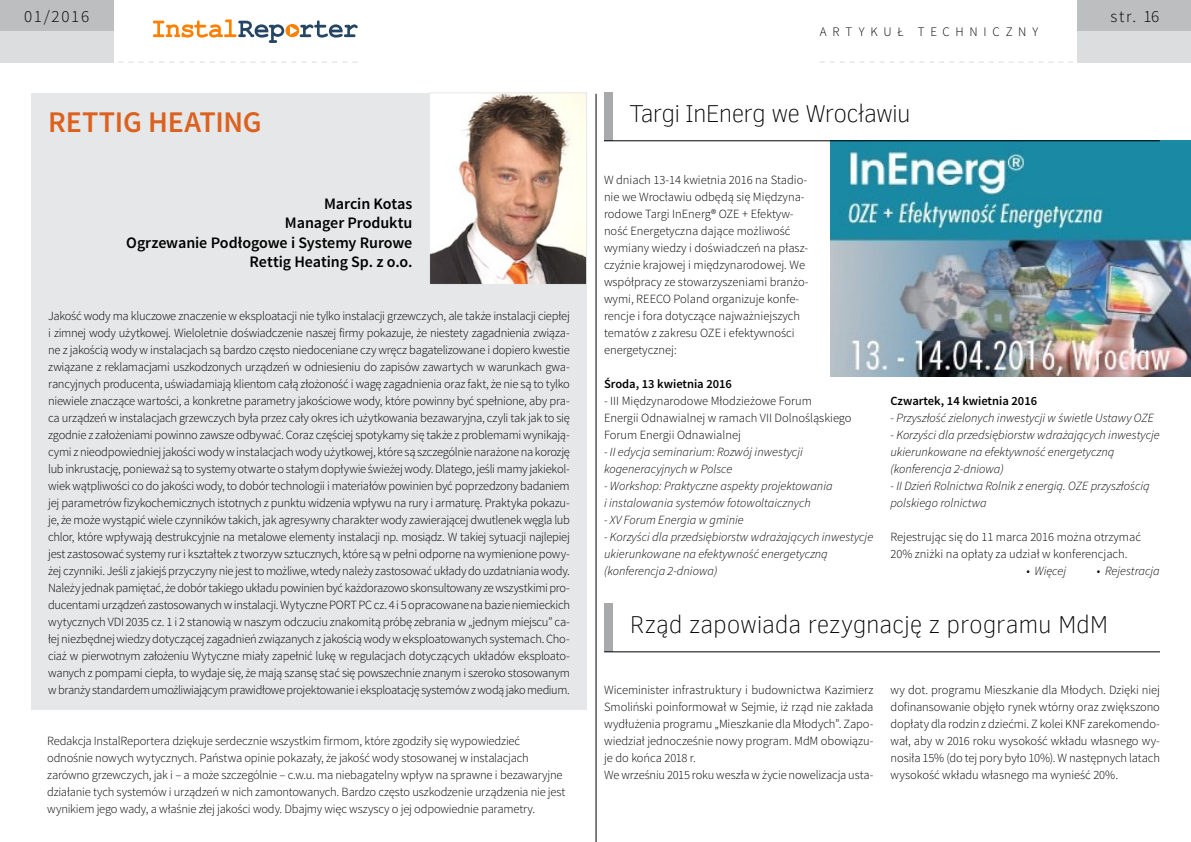
<style>
.page{position:relative;width:1191px;height:842px;background:#fff}
.page>*{position:absolute;margin:0;border:0;box-sizing:border-box;transform-origin:0 0}
.t1{font:600 30px "Source Sans Pro";letter-spacing:-.01em;color:#dc611e}
.t2{font:100 25px "Clear Sans";letter-spacing:-.015em;color:#000}
.t3{font:100 25px "Clear Sans";letter-spacing:-.035em;color:#000}
.t4{font:300 17px "Source Sans Pro";letter-spacing:.1em;color:#000}
.t5{font:600 16px/19.2px "Source Sans Pro";letter-spacing:-.01em;color:#000;text-align:right}
.t6{font:300 13px "Source Sans Pro";letter-spacing:.44em;color:#000}
.t7{font:300 12.5px/17px "Source Sans Pro";letter-spacing:-.005em;color:#000}
.t8{font:italic 300 12.5px/17px "Source Sans Pro";color:#000}
.t9{font:600 12.5px "Source Sans Pro";color:#000}
</style>
<div class="page">
<div style="left:1077px;top:0;width:114px;height:31px;background:#bcbec0"></div>
<div style="left:1077px;top:31px;width:114px;height:31px;background:#dcddde"></div>
<svg style="left:153px;top:20px;width:204px;height:23px"></svg>
<div style="left:0;top:0;width:113px;height:31px;background:#bcbec0"></div>
<div style="left:0;top:31px;width:113px;height:31px;background:#dcddde"></div>
<svg style="left:108px;top:62px;width:249px;height:1px"></svg>
<svg style="left:820px;top:62px;width:263px;height:1px"></svg>
<div style="left:31px;top:283px;width:556px;height:426px;background:#e6e7e8"></div>
<div style="left:31px;top:93px;width:556px;height:194px;background:#e6e7e8"></div>
<svg style="left:429px;top:93px;width:158px;height:192px;background:#bfaba0"></svg>
<img style="left:830px;top:141px;width:361px;height:235px">
<div style="left:604px;top:93px;width:8px;height:48px;background:#a7a9ac"></div>
<hr style="left:604px;top:141px;width:555px;height:1px;background:#000">
<div style="left:604px;top:604px;width:8px;height:48px;background:#a7a9ac"></div>
<hr style="left:604px;top:652px;width:556px;height:1px;background:#000">
<hr style="left:596px;top:94px;width:1px;height:748px;background:#000">
<h3 class="t4" style="left:24px;top:6px;width:67px">01/2016</h3>
<h3 class="t4" style="left:1110px;top:6px;width:50px">str. 16</h3>
<p class="t6" style="left:820px;top:24px;width:220px">artykuł techniczny</p>
<h1 class="t1" style="left:48px;top:103px;width:215px">RETTIG HEATING</h1>
<p class="t5" style="left:126px;top:195px;width:288px">Marcin Kotas<br>Manager Produktu<br>Ogrzewanie Podłogowe i Systemy Rurowe<br>Rettig Heating Sp. z o.o.</p>
<p class="t7" style="left:48px;top:308px;width:523px;text-align:justify">Jakość wody ma kluczowe znaczenie w eksploatacji nie tylko instalacji grzewczych, ale także instalacji ciepłej i zimnej wody użytkowej. Wieloletnie doświadczenie naszej firmy pokazuje, że niestety zagadnienia związa&shy;ne z jakością wody w instalacjach są bardzo często niedoceniane czy wręcz bagatelizowane i dopiero kwestie związane z reklamacjami uszkodzonych urządzeń w odniesieniu do zapisów zawartych w warunkach gwa&shy;rancyjnych producenta, uświadamiają klientom całą złożoność i wagę zagadnienia oraz fakt, że nie są to tylko niewiele znaczące wartości, a konkretne parametry jakościowe wody, które powinny być spełnione, aby pra&shy;ca urządzeń w instalacjach grzewczych była przez cały okres ich użytkowania bezawaryjna, czyli tak jak to się zgodnie z założeniami powinno zawsze odbywać. Coraz częściej spotykamy się także z problemami wynikają&shy;cymi z nieodpowiedniej jakości wody w instalacjach wody użytkowej, które są szczególnie narażone na korozję lub inkrustację, ponieważ są to systemy otwarte o stałym dopływie świeżej wody. Dlatego, jeśli mamy jakiekol&shy;wiek wątpliwości co do jakości wody, to dobór technologii i materiałów powinien być poprzedzony badaniem jej parametrów fizykochemicznych istotnych z punktu widzenia wpływu na rury i armaturę. Praktyka pokazu&shy;je, że może wystąpić wiele czynników takich, jak agresywny charakter wody zawierającej dwutlenek węgla lub chlor, które wpływają destrukcyjnie na metalowe elementy instalacji np. mosiądz. W takiej sytuacji najlepiej jest zastosować systemy rur i kształtek z tworzyw sztucznych, które są w pełni odporne na wymienione powy&shy;żej czynniki. Jeśli z jakiejś przyczyny nie jest to możliwe, wtedy należy zastosować układy do uzdatniania wody.<br>Należy jednak pamiętać, że dobór takiego układu powinien być każdorazowo skonsultowany ze wszystkimi pro&shy;ducentami urządzeń zastosowanych w instalacji. Wytyczne PORT PC cz. 4 i 5 opracowane na bazie niemieckich wytycznych VDI 2035 cz. 1 i 2 stanowią w naszym odczuciu znakomitą próbę zebrania w „jednym miejscu” ca&shy;łej niezbędnej wiedzy dotyczącej zagadnień związanych z jakością wody w eksploatowanych systemach. Cho&shy;ciaż w pierwotnym założeniu Wytyczne miały zapełnić lukę w regulacjach dotyczących układów eksploato&shy;wanych z pompami ciepła, to wydaje się, że mają szansę stać się powszechnie znanym i szeroko stosowanym w branży standardem umożliwiającym prawidłowe projektowanie i eksploatację systemów z wodą jako medium.</p>
<p class="t7" style="left:47px;top:733px;width:520px">Redakcja InstalReportera dziękuje serdecznie wszystkim firmom, które zgodziły się wypowiedzieć odnośnie nowych wytycznych. Państwa opinie pokazały, że jakość wody stosowanej w instalacjach zarówno grzewczych, jak i – a może szczególnie – c.w.u. ma niebagatelny wpływ na sprawne i bezawaryjne działanie tych systemów i urządzeń w nich zamontowanych. Bardzo często uszkodzenie urządzenia nie jest wynikiem jego wady, a właśnie złej jakości wody. Dbajmy więc wszyscy o jej odpowiednie parametry.</p>
<h2 class="t3" style="left:629px;top:96px;width:283px">Targi InEnerg we Wrocławiu</h2>
<p class="t7" style="left:604px;top:172px;width:206px">W dniach 13-14 kwietnia 2016 na Stadio&shy;nie we Wrocławiu odbędą się Międzyna&shy;rodowe Targi InEnerg® OZE + Efektyw&shy;ność Energetyczna dające możliwość wymiany wiedzy i doświadczeń na płasz&shy;czyźnie krajowej i międzynarodowej. We współpracy ze stowarzyszeniami branżo&shy;wymi, REECO Poland organizuje konfe&shy;rencje i fora dotyczące najważniejszych tematów z zakresu OZE i efektywności energetycznej:</p>
<p class="t9" style="left:604px;top:376px;width:130px">Środa, 13 kwietnia 2016</p>
<p class="t7" style="left:604px;top:393px;width:249px">- III Międzynarodowe Młodzieżowe Forum<br>Energii Odnawialnej w ramach VII Dolnośląskiego<br>Forum Energii Odnawialnej</p>
<p class="t8" style="left:604px;top:444px;width:200px">- II edycja seminarium: Rozwój inwestycji kogeneracyjnych w Polsce</p>
<p class="t8" style="left:604px;top:478px;width:230px">- Workshop: Praktyczne aspekty projektowania i instalowania systemów fotowoltaicznych</p>
<p class="t8" style="left:604px;top:512px;width:141px">- XV Forum Energia w gminie</p>
<p class="t8" style="left:604px;top:529px;width:271px">- Korzyści dla przedsiębiorstw wdrażających inwestycje ukierunkowane na efektywność energetyczną (konferencja 2-dniowa)</p>
<p class="t9" style="left:890px;top:393px;width:148px">Czwartek, 14 kwietnia 2016</p>
<p class="t8" style="left:890px;top:410px;width:265px">- Przyszłość zielonych inwestycji w świetle Ustawy OZE</p>
<p class="t8" style="left:890px;top:427px;width:271px">- Korzyści dla przedsiębiorstw wdrażających inwestycje ukierunkowane na efektywność energetyczną (konferencja 2-dniowa)</p>
<p class="t8" style="left:890px;top:478px;width:261px">- II Dzień Rolnictwa Rolnik z energią. OZE przyszłością polskiego rolnictwa</p>
<p class="t7" style="left:890px;top:529px;width:252px">Rejestrując się do 11 marca 2016 można otrzymać<br>20% zniżki na opłaty za udział w konferencjach.</p>
<p class="t8" style="left:1026px;top:563px;width:41px">• Więcej</p>
<p class="t8" style="left:1096px;top:563px;width:64px">• Rejestracja</p>
<h2 class="t2" style="left:630px;top:607px;width:480px">Rząd zapowiada rezygnację z programu MdM</h2>
<p class="t7" style="left:604px;top:682px;width:271px">Wiceminister infrastruktury i budownictwa Kazimierz Smoliński poinformował w Sejmie, iż rząd nie zakłada wydłużenia programu „Mieszkanie dla Młodych”. Zapo&shy;wiedział jednocześnie nowy program. MdM obowiązu&shy;je do końca 2018 r.<br>We wrześniu 2015 roku weszła w życie nowelizacja usta-</p>
<p class="t7" style="left:890px;top:682px;width:271px;text-align:justify">wy dot. programu Mieszkanie dla Młodych. Dzięki niej dofinansowanie objęło rynek wtórny oraz zwiększono dopłaty dla rodzin z dziećmi. Z kolei KNF zarekomendo&shy;wał, aby w 2016 roku wysokość wkładu własnego wy&shy;nosiła 15% (do tej pory było 10%). W następnych latach wysokość wkładu własnego ma wynieść 20%.</p>
</div>
